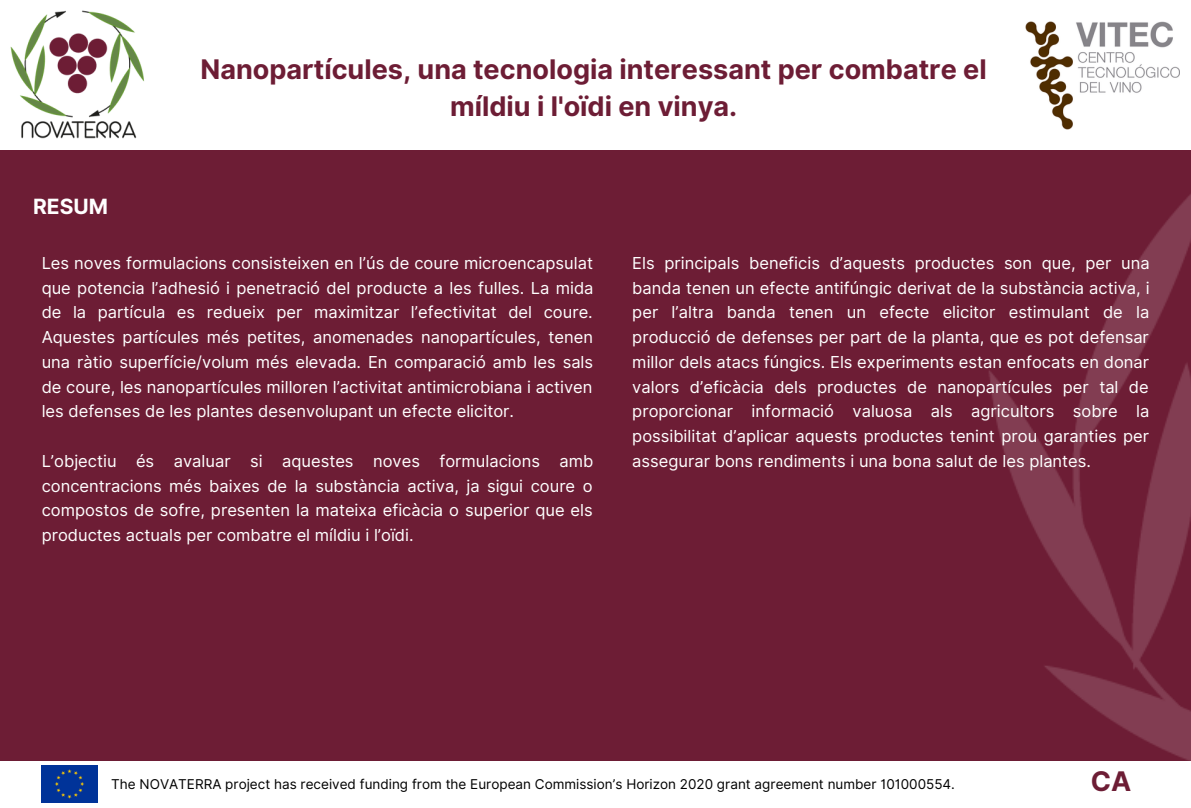
<style>
.page{position:relative;width:1191px;height:808px;background:#fff}
.page>*{position:absolute;margin:0;border:0;box-sizing:border-box;transform-origin:0 0}
.t1{font:700 27px/37.2px "Inter";color:#6d1d35;text-align:center}
.t2{font:700 21px "Inter";color:#fff}
.t3{font:16.5px/24.8px "Inter";color:#fff;text-align:justify}
.t4{font:13.5px "Inter";color:#000}
</style>
<div class="page">
<div style="left:0;top:0;width:1190px;height:808px;background:#6d1d35"></div>
<img style="left:989px;top:195px;width:201px;height:566px">
<div style="left:0;top:0;width:1190px;height:150px;background:#fff"></div>
<div style="left:0;top:761px;width:1190px;height:47px;background:#fff"></div>
<img style="left:42px;top:765px;width:56px;height:37px">
<img style="left:10px;top:10px;width:134px;height:129px">
<img style="left:1025px;top:21px;width:153px;height:108px">
<p class="t2" style="left:33px;top:194px;width:77px">RESUM</p>
<p class="t1" style="left:200px;top:50px;width:787px">Nanopartícules, una tecnologia interessant per combatre el míldiu i l'oïdi en vinya.</p>
<p class="t3" style="left:42px;top:250px;width:553px">Les noves formulacions consisteixen en l’ús de coure microencapsulat que potencia l’adhesió i penetració del producte a les fulles. La mida de la partícula es redueix per maximitzar l’efectivitat del coure.<br>Aquestes partícules més petites, anomenades nanopartícules, tenen una ràtio superfície/volum més elevada. En comparació amb les sals de coure, les nanopartícules milloren l’activitat antimicrobiana i activen les defenses de les plantes desenvolupant un efecte elicitor.</p>
<p class="t3" style="left:42px;top:448px;width:553px">L’objectiu és avaluar si aquestes noves formulacions amb concentracions més baixes de la substància activa, ja sigui coure o compostos de sofre, presenten la mateixa eficàcia o superior que els productes actuals per combatre el míldiu i l’oïdi.</p>
<p class="t3" style="left:632px;top:250px;width:519px">Els principals beneficis d’aquests productes son que, per una banda tenen un efecte antifúngic derivat de la substància activa, i per l’altra banda tenen un efecte elicitor estimulant de la producció de defenses per part de la planta, que es pot defensar millor dels atacs fúngics. Els experiments estan enfocats en donar valors d’eficàcia dels productes de nanopartícules per tal de proporcionar informació valuosa als agricultors sobre la possibilitat d’aplicar aquests productes tenint prou garanties per assegurar bons rendiments i una bona salut de les plantes.</p>
<p class="t4" style="left:111px;top:775px;width:845px">The NOVATERRA project has received funding from the European Commission’s Horizon 2020 grant agreement number 101000554.</p>
<p class="t1" style="left:1090px;top:762px;width:42px">CA</p>
</div>
